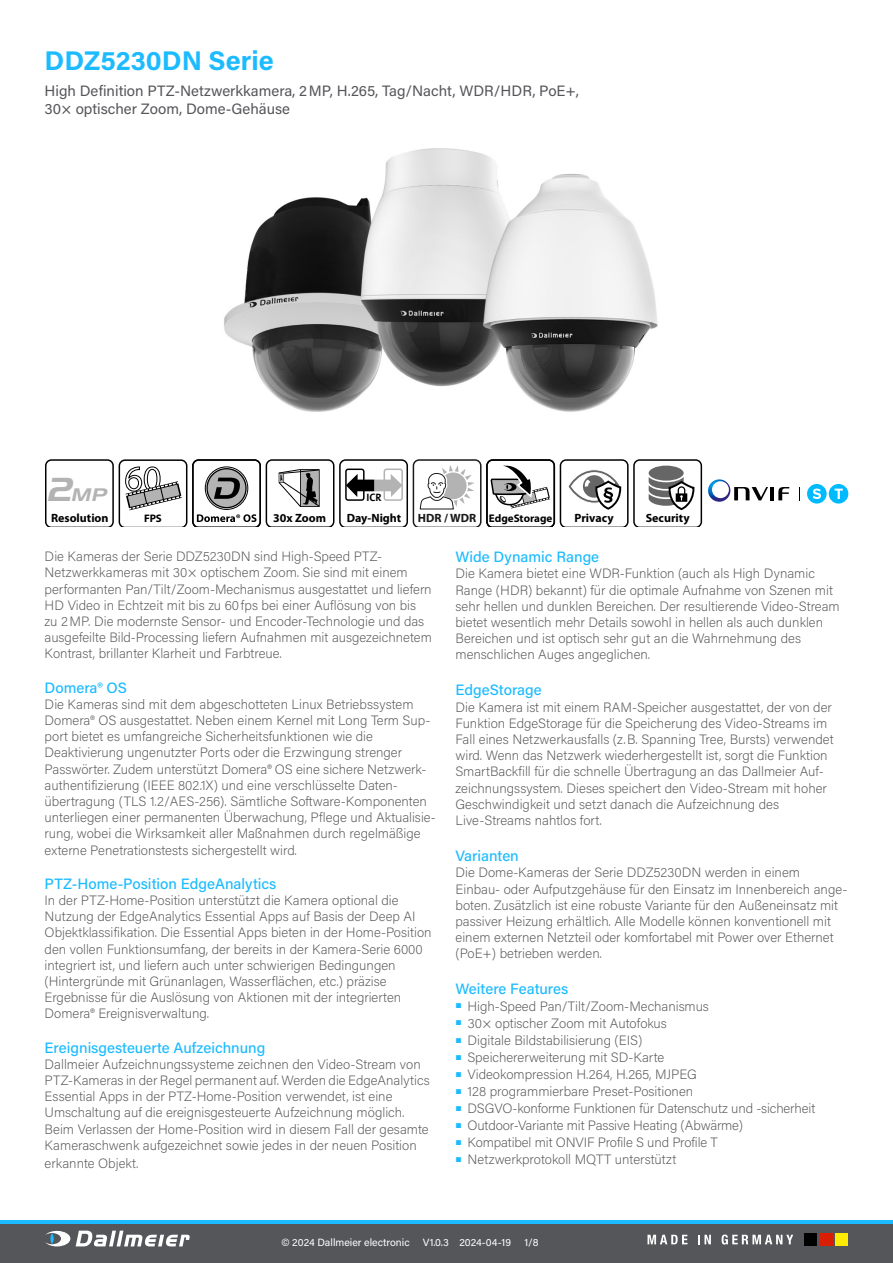
<style>
.page{position:relative;width:893px;height:1263px;background:#fff}
.page>*{position:absolute;margin:0;border:0;box-sizing:border-box;transform-origin:0 0}
.t1{font:700 27px "Acumin Pro";color:#1cbbff}
.t2{font:italic 18px "Hanzel Wide";color:#b3b3b3}
.t3{font:500 15px "Acumin Pro";color:#1cbbff}
.t4{font:15px/18px "Acumin Pro";color:#55565a}
.t5{font:200 13.5px/16.2px "Acumin Pro";color:#565656}
.t6{font:700 12px "Myriad Pro";color:#000}
.t7{font:700 12px "Myriad Pro";color:#1b1919}
.t8{font:700 11.1px "Myriad Pro";color:#000}
.t9{font:700 10.95px "Myriad Pro";color:#000}
.t10{font:700 10.8px "The Sans";color:#000}
.t11{font:10.5px "Acumin Pro";color:#fff}
.s1{font-size:33px}
</style>
<div class="page">
<svg style="left:0;top:1220px;width:893px;height:5px;background:#27a6de"></svg>
<div style="left:0;top:1225px;width:893px;height:38px;background:#55565a"></div>
<svg style="left:76px;top:1230px;width:114px;height:16px"></svg>
<svg style="left:45px;top:1231px;width:25px;height:15px"></svg>
<svg style="left:50px;top:1233px;width:4px;height:11px"></svg>
<div style="left:804px;top:1233px;width:13px;height:13px;background:#000"></div>
<div style="left:820px;top:1233px;width:13px;height:13px;background:#d91e04"></div>
<div style="left:835px;top:1233px;width:13px;height:13px;background:#ffed00"></div>
<svg style="left:647px;top:1235px;width:40px;height:9px"></svg>
<svg style="left:698px;top:1235px;width:13px;height:9px"></svg>
<svg style="left:722px;top:1234px;width:71px;height:10px"></svg>
<hr style="left:770px;top:487px;width:4px;height:13px;background:#000">
<svg style="left:778px;top:487px;width:11px;height:13px"></svg>
<svg style="left:708px;top:479px;width:60px;height:23px"></svg>
<svg style="left:799px;top:487px;width:1px;height:13px"></svg>
<div style="left:807px;top:484px;width:20px;height:20px;background:#00baff;border-radius:50%"></div>
<svg style="left:813px;top:489px;width:8px;height:10px"></svg>
<div style="left:829px;top:484px;width:19px;height:20px;background:#00baff;border-radius:50%"></div>
<svg style="left:835px;top:489px;width:8px;height:10px"></svg>
<svg style="left:45px;top:459px;width:657px;height:68px"></svg>
<img style="left:224px;top:148px;width:434px;height:264px">
<h1 class="t1" style="left:45px;top:41px;width:231px">DDZ5230DN Serie</h1>
<p class="t4" style="left:45px;top:81px;width:536px">High Definition PTZ-Netzwerkkamera, 2MP, H.265, Tag/Nacht, WDR/HDR, PoE+,<br>30× optischer Zoom, Dome-Gehäuse</p>
<h2 class="t2" style="left:47px;top:484px;width:61px"><span class="s1">2</span>MP</h2>
<p class="t6" style="left:51px;top:510px;width:59px">Resolution</p>
<p class="t9" style="left:144px;top:511px;width:19px">FPS</p>
<p class="t7" style="left:418px;top:510px;width:60px">HDR / WDR</p>
<p class="t10" style="left:367px;top:492px;width:17px">ICR</p>
<p class="t6" style="left:273px;top:510px;width:54px">30x Zoom</p>
<p class="t6" style="left:347px;top:510px;width:56px">Day-Night</p>
<p class="t8" style="left:489px;top:511px;width:65px">EdgeStorage</p>
<p class="t6" style="left:575px;top:510px;width:41px">Privacy</p>
<p class="t6" style="left:646px;top:510px;width:45px">Security</p>
<p class="t5" style="left:45px;top:548px;width:389px">Die Kameras der Serie DDZ5230DN sind High-Speed PTZ-Netzwerkkameras mit 30× optischem Zoom. Sie sind mit einem performanten Pan/Tilt/Zoom-Mechanismus ausgestattet und liefern HD Video in Echtzeit mit bis zu 60fps bei einer Auflösung von bis zu 2MP. Die modernste Sensor- und Encoder-Technologie und das ausgefeilte Bild-Processing liefern Aufnahmen mit ausgezeichnetem Kontrast, brillanter Klarheit und Farbtreue.</p>
<p class="t3" style="left:45px;top:677px;width:84px">Domera® OS</p>
<p class="t5" style="left:45px;top:695px;width:393px">Die Kameras sind mit dem abgeschotteten Linux Betriebssystem Domera® OS ausgestattet. Neben einem Kernel mit Long Term Sup&shy;port bietet es umfangreiche Sicherheitsfunktionen wie die Deaktivierung ungenutzter Ports oder die Erzwingung strenger Passwörter. Zudem unterstützt Domera® OS eine sichere Netzwerk&shy;authentifizierung (IEEE 802.1X) und eine verschlüsselte Daten&shy;übertragung (TLS 1.2/AES-256). Sämtliche Software-Komponenten unterliegen einer permanenten Überwachung, Pflege und Aktualisie&shy;rung, wobei die Wirksamkeit aller Maßnahmen durch regelmäßige externe Penetrationstests sichergestellt wird.</p>
<p class="t3" style="left:45px;top:873px;width:233px">PTZ-Home-Position EdgeAnalytics</p>
<p class="t5" style="left:45px;top:892px;width:388px">In der PTZ-Home-Position unterstützt die Kamera optional die Nutzung der EdgeAnalytics Essential Apps auf Basis der Deep AI Objektklassifikation. Die Essential Apps bieten in der Home-Position den vollen Funktionsumfang, der bereits in der Kamera-Serie 6000 integriert ist, und liefern auch unter schwierigen Bedingungen (Hintergründe mit Grünanlagen, Wasserflächen, etc.) präzise Ergebnisse für die Auslösung von Aktionen mit der integrierten Domera® Ereignisverwaltung.</p>
<p class="t3" style="left:45px;top:1037px;width:222px">Ereignisgesteuerte Aufzeichnung</p>
<p class="t5" style="left:45px;top:1055px;width:387px">Dallmeier Aufzeichnungssysteme zeichnen den Video-Stream von PTZ-Kameras in der Regel permanent auf. Werden die EdgeAnalytics Essential Apps in der PTZ-Home-Position verwendet, ist eine Umschaltung auf die ereignisgesteuerte Aufzeichnung möglich.<br>Beim Verlassen der Home-Position wird in diesem Fall der gesamte Kameraschwenk aufgezeichnet sowie jedes in der neuen Position</p>
<p class="t5" style="left:45px;top:1154px;width:95px">erkannte Objekt.</p>
<p class="t3" style="left:455px;top:547px;width:145px">Wide Dynamic Range</p>
<p class="t5" style="left:455px;top:565px;width:386px">Die Kamera bietet eine WDR-Funktion (auch als High Dynamic Range (HDR) bekannt) für die optimale Aufnahme von Szenen mit sehr hellen und dunklen Bereichen. Der resultierende Video-Stream bietet wesentlich mehr Details sowohl in hellen als auch dunklen Bereichen und ist optisch sehr gut an die Wahrnehmung des menschlichen Auges angeglichen.</p>
<p class="t3" style="left:455px;top:680px;width:88px">EdgeStorage</p>
<p class="t5" style="left:455px;top:698px;width:380px">Die Kamera ist mit einem RAM-Speicher ausgestattet, der von der Funktion EdgeStorage für die Speicherung des Video-Streams im Fall eines Netzwerkausfalls (z.B. Spanning Tree, Bursts) verwendet wird. Wenn das Netzwerk wiederhergestellt ist, sorgt die Funktion SmartBackfill für die schnelle Übertragung an das Dallmeier Auf&shy;zeichnungssystem. Dieses speichert den Video-Stream mit hoher Geschwindigkeit und setzt danach die Aufzeichnung des Live-Streams nahtlos fort.</p>
<p class="t3" style="left:455px;top:845px;width:65px">Varianten</p>
<p class="t5" style="left:455px;top:864px;width:393px">Die Dome-Kameras der Serie DDZ5230DN werden in einem Einbau- oder Aufputzgehäuse für den Einsatz im Innenbereich ange&shy;boten. Zusätzlich ist eine robuste Variante für den Außeneinsatz mit passiver Heizung erhältlich. Alle Modelle können konventionell mit einem externen Netzteil oder komfortabel mit Power over Ethernet (PoE+) betrieben werden.</p>
<p class="t3" style="left:455px;top:979px;width:114px">Weitere Features</p>
<p class="t5" style="left:455px;top:997px;width:255px"><sup>■</sup> High-Speed Pan/Tilt/Zoom-Mechanismus</p>
<p class="t5" style="left:455px;top:1014px;width:213px"><sup>■</sup> 30× optischer Zoom mit Autofokus</p>
<p class="t5" style="left:455px;top:1031px;width:188px"><sup>■</sup> Digitale Bildstabilisierung (EIS)</p>
<p class="t5" style="left:455px;top:1048px;width:210px"><sup>■</sup> Speichererweiterung mit SD-Karte</p>
<p class="t5" style="left:455px;top:1065px;width:243px"><sup>■</sup> Videokompression H.264, H.265, MJPEG</p>
<p class="t5" style="left:455px;top:1082px;width:239px"><sup>■</sup> 128 programmierbare Preset-Positionen</p>
<p class="t5" style="left:455px;top:1099px;width:361px"><sup>■</sup> DSGVO-konforme Funktionen für Datenschutz und -sicherheit</p>
<p class="t5" style="left:455px;top:1116px;width:289px"><sup>■</sup> Outdoor-Variante mit Passive Heating (Abwärme)</p>
<p class="t5" style="left:455px;top:1133px;width:264px"><sup>■</sup> Kompatibel mit ONVIF Profile S und Profile T</p>
<p class="t5" style="left:455px;top:1151px;width:222px"><sup>■</sup> Netzwerkprotokoll MQTT unterstützt</p>
<p class="t11" style="left:281px;top:1235px;width:130px">© 2024 Dallmeier electronic</p>
<p class="t11" style="left:423px;top:1235px;width:90px">V1.0.3 2024-04-19</p>
<p class="t11" style="left:524px;top:1235px;width:16px">1/8</p>
</div>
